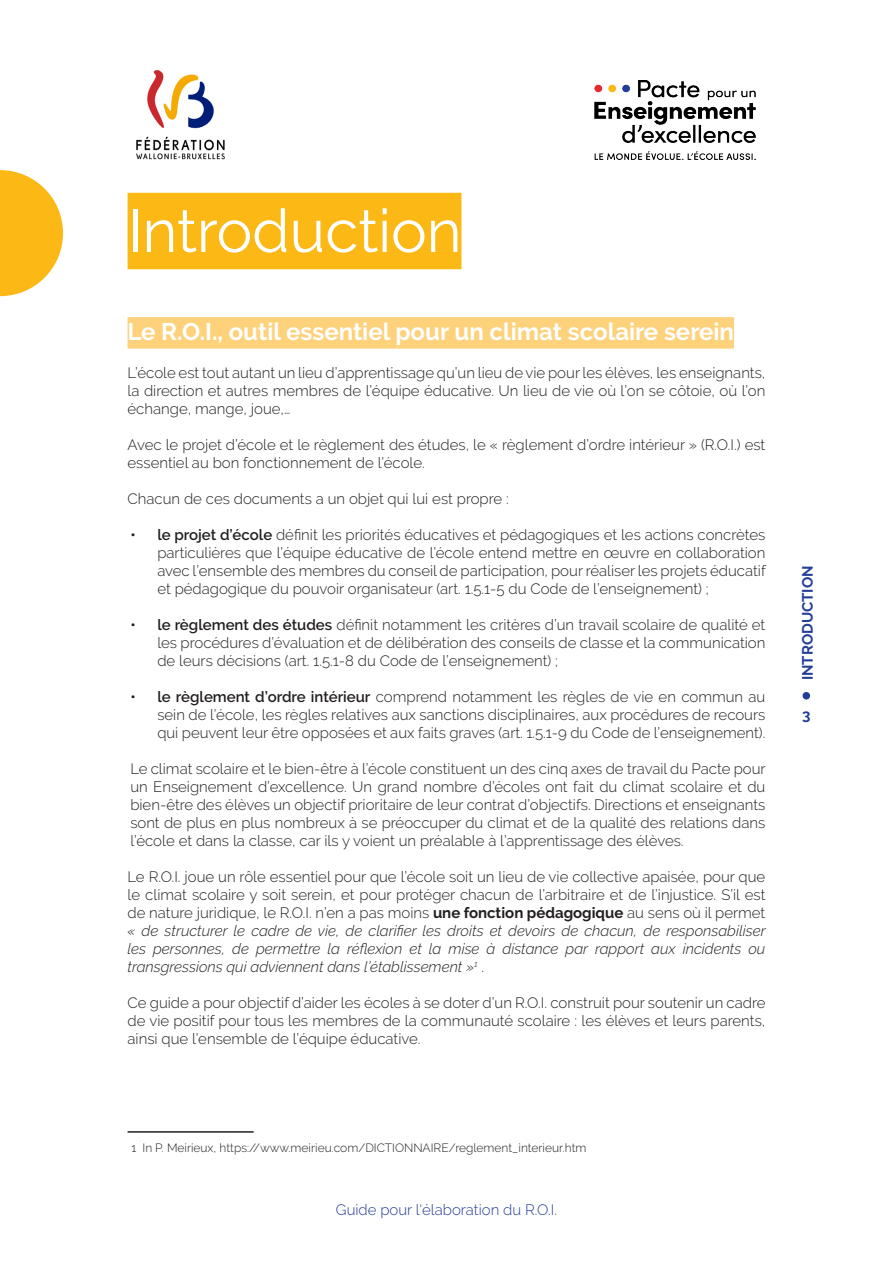
<style>
.page{position:relative;width:893px;height:1263px;background:#fff}
.page>*{position:absolute;margin:0;border:0;box-sizing:border-box;transform-origin:0 0}
.Titre_1{font:60px "Raleway";color:#fff}
.Titre_3{font:700 24px "Raleway";color:#fff}
.Texte_courant{font:300 15px/18px "Raleway";color:#231f20;text-align:justify}
.t1{font:300 15px "Raleway";color:#233e98}
.Texte_courant-2{font:700 15px "Raleway";color:#233e98}
.Texte_courant-3{font:300 12px "Raleway";color:#231f20}
.s1{font-weight:600}
.s2{font-weight:700}
.s3{font-style:italic}
</style>
<div class="page">
<img style="left:136px;top:70px;width:89px;height:90px">
<img style="left:594px;top:81px;width:161px;height:78px">
<div style="left:128px;top:193px;width:333px;height:76px;background:#fcb814"></div>
<div style="left:128px;top:317px;width:606px;height:32px;background:#fed17b"></div>
<hr style="left:128px;top:1131px;width:126px;height:2px;background:#231f20">
<div style="left:802px;top:692px;width:8px;height:7px;background:#233e98;border-radius:50%"></div>
<svg style="left:0;top:170px;width:63px;height:126px"></svg>
<p class="Titre_1" style="left:128px;top:196px;width:335px">Introduction</p>
<p class="Titre_3" style="left:128px;top:318px;width:608px">Le R.O.I., outil essentiel pour un climat scolaire serein</p>
<p class="Texte_courant" style="left:128px;top:364px;width:639px">L’école est tout autant un lieu d’apprentissage qu’un lieu de vie pour les élèves, les enseignants, la direction et autres membres de l’équipe éducative. Un lieu de vie où l’on se côtoie, où l’on échange, mange, joue,…</p>
<p class="Texte_courant" style="left:128px;top:436px;width:639px">Avec le projet d’école et le règlement des études, le « règlement d’ordre intérieur » (R.O.I.) est essentiel au bon fonctionnement de l’école.</p>
<p class="Texte_courant" style="left:128px;top:490px;width:383px">Chacun de ces documents a un objet qui lui est propre :</p>
<p class="Texte_courant" style="left:157px;top:526px;width:610px;text-indent:-27px"><span class="s1">• le projet d’école</span> définit les priorités éducatives et pédagogiques et les actions concrètes particulières que l’équipe éducative de l’école entend mettre en œuvre en collaboration avec l’ensemble des membres du conseil de participation, pour réaliser les projets éducatif et pédagogique du pouvoir organisateur (art. 1.5.1-5 du Code de l’enseignement) ;</p>
<p class="Texte_courant" style="left:157px;top:616px;width:610px;text-indent:-27px"><span class="s1">• le règlement des études</span> définit notamment les critères d’un travail scolaire de qualité et les procédures d’évaluation et de délibération des conseils de classe et la communication de leurs décisions (art. 1.5.1-8 du Code de l’enseignement) ;</p>
<p class="Texte_courant" style="left:157px;top:688px;width:610px;text-indent:-27px"><span class="s1">• le règlement d’ordre intérieur</span> comprend notamment les règles de vie en commun au sein de l’école, les règles relatives aux sanctions disciplinaires, aux procédures de recours qui peuvent leur être opposées et aux faits graves (art. 1.5.1-9 du Code de l’enseignement).</p>
<p class="Texte_courant" style="left:130px;top:760px;width:637px">Le climat scolaire et le bien-être à l’école constituent un des cinq axes de travail du Pacte pour un Enseignement d’excellence. Un grand nombre d’écoles ont fait du climat scolaire et du bien-être des élèves un objectif prioritaire de leur contrat d’objectifs. Directions et enseignants sont de plus en plus nombreux à se préoccuper du climat et de la qualité des relations dans l’école et dans la classe, car ils y voient un préalable à l’apprentissage des élèves.</p>
<p class="Texte_courant" style="left:128px;top:868px;width:640px">Le R.O.I. joue un rôle essentiel pour que l’école soit un lieu de vie collective apaisée, pour que le climat scolaire y soit serein, et pour protéger chacun de l’arbitraire et de l’injustice. S’il est de nature juridique, le R.O.I. n’en a pas moins <span class="s2">une fonction pédagogique</span> au sens où il permet <span class="s3">« de structurer le cadre de vie, de clarifier les droits et devoirs de chacun, de responsabiliser les personnes, de permettre la réflexion et la mise à distance par rapport aux incidents ou transgressions qui adviennent dans l’établissement »</span><sup>1</sup> .</p>
<p class="Texte_courant" style="left:128px;top:994px;width:639px">Ce guide a pour objectif d’aider les écoles à se doter d’un R.O.I. construit pour soutenir un cadre de vie positif pour tous les membres de la communauté scolaire : les élèves et leurs parents, ainsi que l’ensemble de l’équipe éducative.</p>
<p class="Texte_courant-2" style="left:799px;top:680px;width:116px;rotate:-90deg">INTRODUCTION</p>
<p class="Texte_courant-2" style="left:802px;top:706px;width:10px">3</p>
<p class="Texte_courant-3" style="left:131px;top:1141px;width:457px">1 In P. Meirieux, https://www.meirieu.com/DICTIONNAIRE/reglement_interieur.htm</p>
<p class="t1" style="left:336px;top:1201px;width:223px">Guide pour l'élaboration du R.O.I.</p>
</div>
